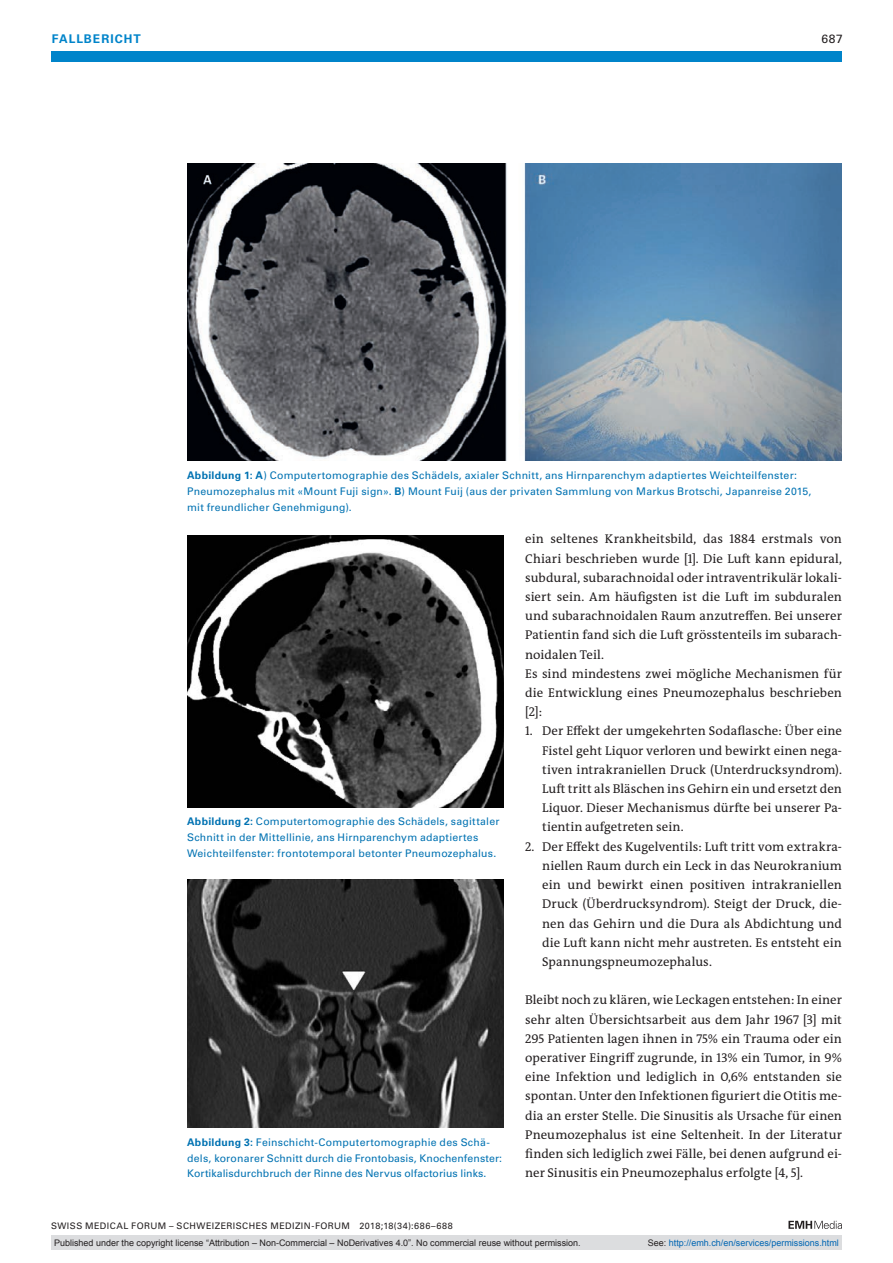
<style>
.page{position:relative;width:893px;height:1263px;background:#fff}
.page>*{position:absolute;margin:0;border:0;box-sizing:border-box;transform-origin:0 0}
.t1{font:12.75px/19.2px "The Antiqua B W5 Plain";letter-spacing:.005em;color:#231f20;text-align:justify}
.t2{font:700 12px "Univers LT Std";color:#0084ca}
.t3{font:12px "Univers LT Std";color:#231f20}
.t4{font:10.5px/15.8px "Univers LT Std";letter-spacing:.02em;color:#0072b2}
.t5{font:9px "Arial";color:#231f20}
.t6{font:9px "Univers LT Std";letter-spacing:.05em;color:#231f20}
.t7{font:9px "Arial";color:#0166b3}
.s1{font-weight:700}
.s2{color:#231f20}
</style>
<div class="page">
<div style="left:51px;top:51px;width:791px;height:11px;background:#0084ca"></div>
<svg style="left:788px;top:1221px;width:54px;height:8px"></svg>
<img style="left:187px;top:164px;width:655px;height:296px">
<img style="left:187px;top:536px;width:317px;height:271px">
<img style="left:187px;top:880px;width:317px;height:247px">
<div style="left:51px;top:1235px;width:791px;height:15px;background:#dcdddf"></div>
<p class="t2" style="left:52px;top:31px;width:17px">Fallbericht</p>
<p class="t3" style="left:821px;top:31px;width:23px">687</p>
<p class="t4" style="left:187px;top:467px;width:626px"><span class="s1">Abbildung 1: A</span>) Computertomographie des Schädels, axialer Schnitt, ans Hirnparenchym adaptiertes Weichteilfenster:<br>Pneumozephalus mit «Mount Fuji sign». <span class="s1">B</span>) Mount Fuij (aus der privaten Sammlung von Markus Brotschi, Japanreise 2015, mit freundlicher Genehmigung).</p>
<p class="t4" style="left:187px;top:814px;width:314px"><span class="s1">Abbildung 2:</span> Computertomographie des Schädels, sagittaler<br>Schnitt in der Mittellinie, ans Hirnparenchym adaptiertes<br>Weichteilfenster: frontotemporal betonter Pneumozephalus.</p>
<p class="t4" style="left:187px;top:1134px;width:317px"><span class="s1">Abbildung 3:</span> Feinschicht-Computertomographie des Schä&shy;dels, koronarer Schnitt durch die Frontobasis, Knochenfenster:<br>Kortikalisdurchbruch der Rinne des Nervus olfactorius links.</p>
<p class="t6" style="left:51px;top:1220px;width:403px">SWISS MEDICAL FORUM – SCHWEIZERISCHES MEDIZIN-FORUM 2018;18(34):686–688</p>
<p class="t1" style="left:525px;top:530px;width:318px;text-align:left">ein seltenes Krankheitsbild, das 1884 erstmals von Chiari beschrieben wurde [1]. Die Luft kann epidural, subdural, subarachnoidal oder intraventrikulär lokali&shy;siert sein. Am häufigsten ist die Luft im subduralen und subarachnoidalen Raum anzutreffen. Bei unserer Patientin fand sich die Luft grösstenteils im subarach&shy;noidalen Teil.<br>Es sind mindestens zwei mögliche Mechanismen für die Entwicklung eines Pneumozephalus beschrieben [2]:</p>
<p class="t1" style="left:542px;top:722px;width:301px;text-indent:-17px">1. Der Effekt der umgekehrten Sodaflasche: Über eine Fistel geht Liquor verloren und bewirkt einen nega&shy;tiven intrakraniellen Druck (Unterdrucksyndrom).<br>Luft tritt als Bläschen ins Gehirn ein und ersetzt den Liquor. Dieser Mechanismus dürfte bei unserer Pa&shy;tientin aufgetreten sein.</p>
<p class="t1" style="left:542px;top:837px;width:301px;text-indent:-17px">2. Der Effekt des Kugelventils: Luft tritt vom extrakra&shy;niellen Raum durch ein Leck in das Neurokranium ein und bewirkt einen positiven intrakraniellen Druck (Überdrucksyndrom). Steigt der Druck, die&shy;nen das Gehirn und die Dura als Abdichtung und die Luft kann nicht mehr austreten. Es entsteht ein Spannungspneumozephalus.</p>
<p class="t1" style="left:525px;top:990px;width:318px">Bleibt noch zu klären, wie Leckagen entstehen: In einer sehr alten Übersichtsarbeit aus dem Jahr 1967 [3] mit 295 Patienten lagen ihnen in 75% ein Trauma oder ein operativer Eingriff zugrunde, in 13% ein Tumor, in 9% eine Infektion und lediglich in 0,6% entstanden sie spontan. Unter den Infektionen figuriert die Otitis me&shy;dia an erster Stelle. Die Sinusitis als Ursache für einen Pneumozephalus ist eine Seltenheit. In der Literatur finden sich lediglich zwei Fälle, bei denen aufgrund ei&shy;ner Sinusitis ein Pneumozephalus erfolgte [4, 5].</p>
<p class="t5" style="left:54px;top:1237px;width:528px">Published under the copyright license “Attribution – Non-Commercial – NoDerivatives 4.0”. No commercial reuse without permission.</p>
<p class="t7" style="left:648px;top:1237px;width:193px"><span class="s2">See:</span> http://emh.ch/en/services/permissions.html</p>
</div>
